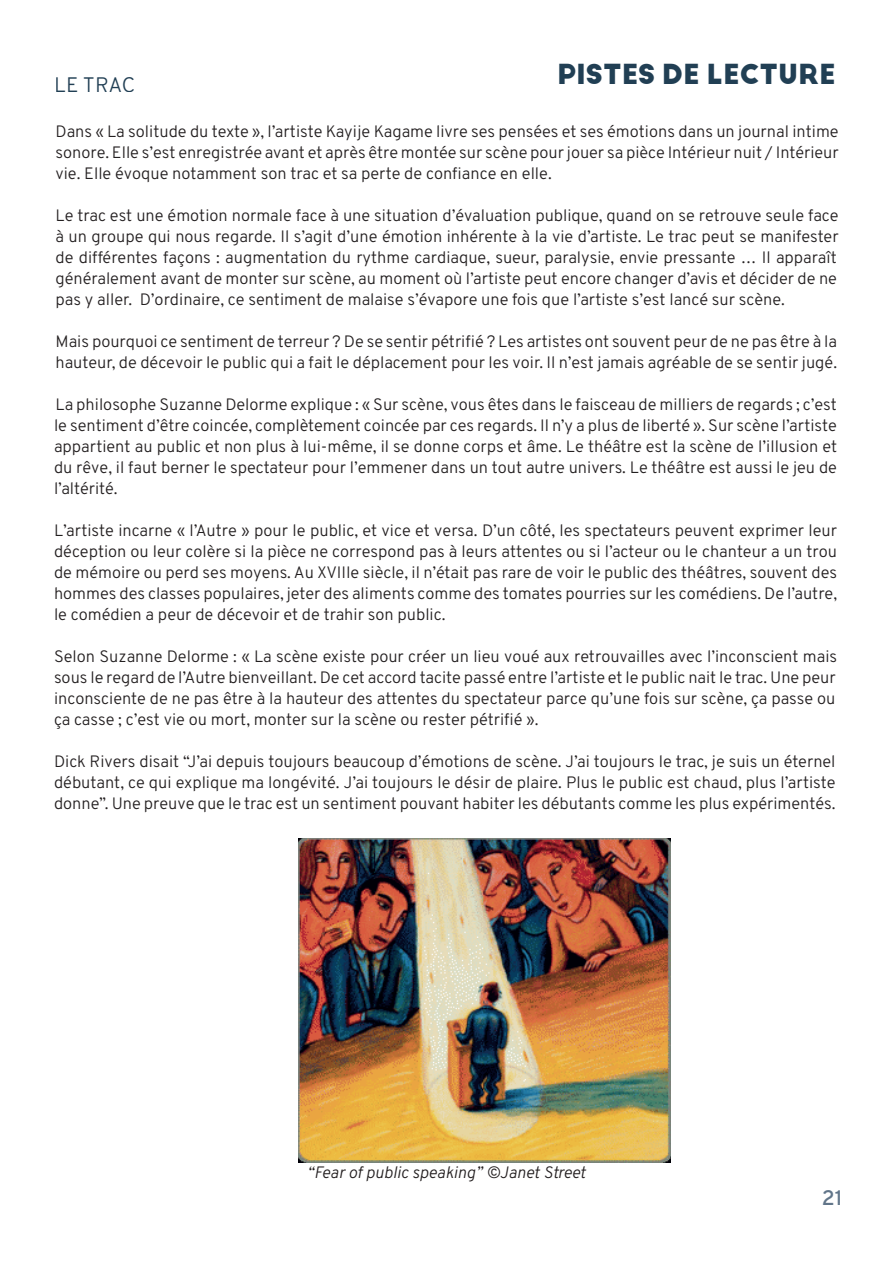
<style>
.page{position:relative;width:893px;height:1263px;background:#fff}
.page>*{position:absolute;margin:0;border:0;box-sizing:border-box;transform-origin:0 0}
.t1{font:700 27px "Big John PRO";color:#213f54}
.t2{font:300 21px "Overpass";letter-spacing:-.005em;color:#213f54}
.t3{font:600 21px "Overpass";color:#617589}
.t4{font:300 16.5px/21px "Overpass";color:#231f20;text-align:justify}
.t5{font:italic 300 16.5px "Overpass";color:#231f20}
</style>
<div class="page">
<img style="left:298px;top:838px;width:372px;height:324px">
<p class="t2" style="left:54px;top:69px;width:83px">LE TRAC</p>
<h1 class="t1" style="left:557px;top:57px;width:280px">PISTES DE LECTURE</h1>
<p class="t4" style="left:56px;top:121px;width:785px">Dans « La solitude du texte », l’artiste Kayije Kagame livre ses pensées et ses émotions dans un journal intime sonore. Elle s’est enregistrée avant et après être montée sur scène pour jouer sa pièce Intérieur nuit / Intérieur vie. Elle évoque notamment son trac et sa perte de confiance en elle.</p>
<p class="t4" style="left:56px;top:205px;width:785px">Le trac est une émotion normale face à une situation d’évaluation publique, quand on se retrouve seule face à un groupe qui nous regarde. Il s’agit d’une émotion inhérente à la vie d’artiste. Le trac peut se manifester de différentes façons : augmentation du rythme cardiaque, sueur, paralysie, envie pressante … Il apparaît généralement avant de monter sur scène, au moment où l’artiste peut encore changer d’avis et décider de ne pas y aller. D’ordinaire, ce sentiment de malaise s’évapore une fois que l’artiste s’est lancé sur scène.</p>
<p class="t4" style="left:56px;top:331px;width:783px">Mais pourquoi ce sentiment de terreur ? De se sentir pétrifié ? Les artistes ont souvent peur de ne pas être à la hauteur, de décevoir le public qui a fait le déplacement pour les voir. Il n’est jamais agréable de se sentir jugé.</p>
<p class="t4" style="left:54px;top:394px;width:785px">La philosophe Suzanne Delorme explique : « Sur scène, vous êtes dans le faisceau de milliers de regards ; c’est le sentiment d’être coincée, complètement coincée par ces regards. Il n’y a plus de liberté ». Sur scène l’artiste appartient au public et non plus à lui-même, il se donne corps et âme. Le théâtre est la scène de l’illusion et du rêve, il faut berner le spectateur pour l’emmener dans un tout autre univers. Le théâtre est aussi le jeu de l’altérité.</p>
<p class="t4" style="left:54px;top:520px;width:785px">L’artiste incarne « l’Autre » pour le public, et vice et versa. D’un côté, les spectateurs peuvent exprimer leur déception ou leur colère si la pièce ne correspond pas à leurs attentes ou si l’acteur ou le chanteur a un trou de mémoire ou perd ses moyens. Au XVIIIe siècle, il n’était pas rare de voir le public des théâtres, souvent des hommes des classes populaires, jeter des aliments comme des tomates pourries sur les comédiens. De l’autre, le comédien a peur de décevoir et de trahir son public.</p>
<p class="t4" style="left:54px;top:646px;width:785px">Selon Suzanne Delorme : « La scène existe pour créer un lieu voué aux retrouvailles avec l’inconscient mais sous le regard de l’Autre bienveillant. De cet accord tacite passé entre l’artiste et le public nait le trac. Une peur inconsciente de ne pas être à la hauteur des attentes du spectateur parce qu’une fois sur scène, ça passe ou ça casse ; c’est vie ou mort, monter sur la scène ou rester pétrifié ».</p>
<p class="t4" style="left:54px;top:751px;width:783px">Dick Rivers disait “J’ai depuis toujours beaucoup d’émotions de scène. J’ai toujours le trac, je suis un éternel débutant, ce qui explique ma longévité. J’ai toujours le désir de plaire. Plus le public est chaud, plus l’artiste donne”. Une preuve que le trac est un sentiment pouvant habiter les débutants comme les plus expérimentés.</p>
<p class="t5" style="left:307px;top:1160px;width:280px">“Fear of public speaking” ©Janet Street</p>
<p class="t3" style="left:822px;top:1182px;width:23px">21</p>
</div>
